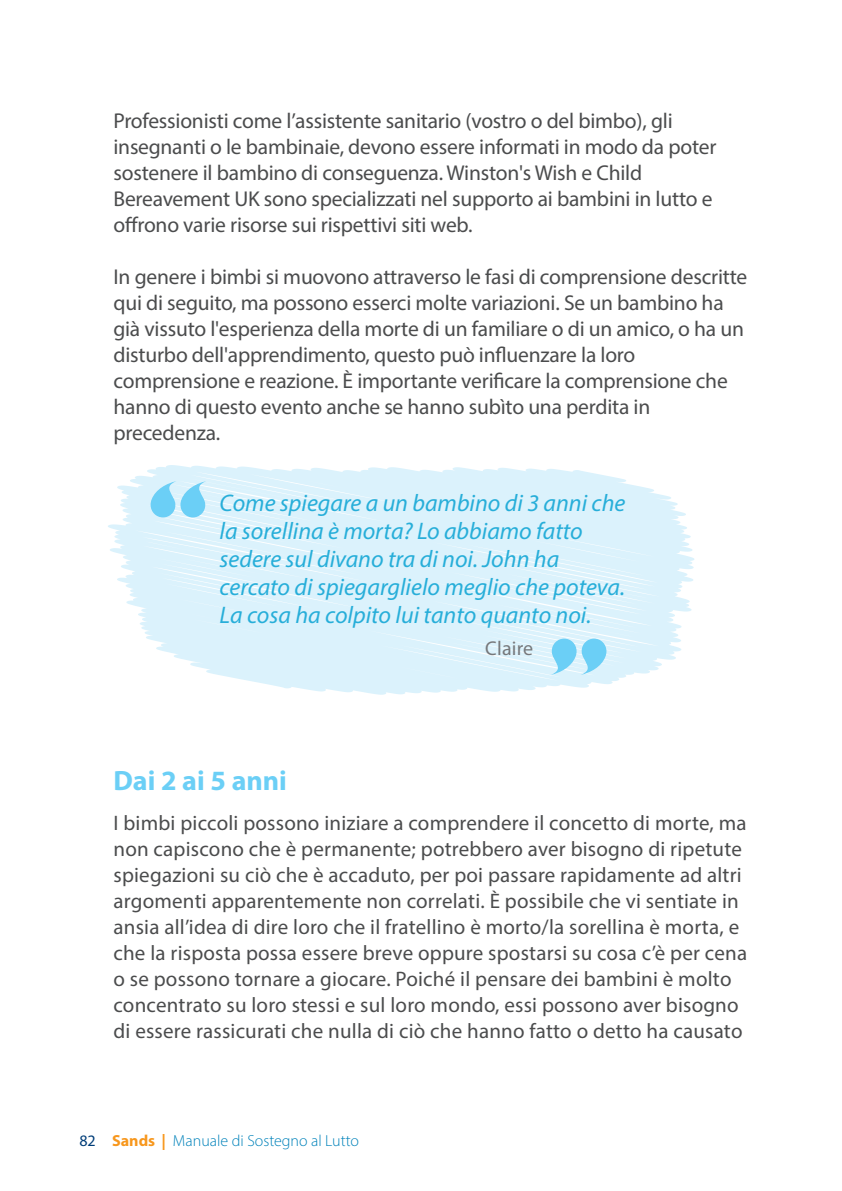
<style>
.page{position:relative;width:842px;height:1191px;background:#fff}
.page>*{position:absolute;margin:0;border:0;box-sizing:border-box;transform-origin:0 0}
.t1{font:700 28px "Myriad Pro";color:#6bcff6}
.t2{font:italic 24px/28px "Myriad Pro";color:#27aed9}
.t3{font:21.6px/26px "Myriad Pro";letter-spacing:-.01em;color:#4b4c4d}
.t4{font:21px/26px "Myriad Pro";letter-spacing:.01em;color:#4b4c4d}
.Quote_Attribution{font:20px "Myriad Pro";letter-spacing:.01em;color:#76787b}
.t5{font:300 16px "Myriad Pro";color:#0082ba}
.s1{font-weight:400;color:#003d78}
.s2{font-weight:700;color:#f7971d}
</style>
<div class="page">
<svg style="left:108px;top:465px;width:586px;height:229px;fill:#dbf2fc"></svg>
<svg style="left:150px;top:481px;width:56px;height:36px;background:#9addf8"></svg>
<svg style="left:550px;top:638px;width:56px;height:37px;background:#9ddef8"></svg>
<p class="t3" style="left:113px;top:107px;width:604px">Professionisti come l’assistente sanitario (vostro o del bimbo), gli insegnanti o le bambinaie, devono essere informati in modo da poter sostenere il bambino di conseguenza. Winston's Wish e Child Bereavement UK sono specializzati nel supporto ai bambini in lutto e offrono varie risorse sui rispettivi siti web.</p>
<p class="t3" style="left:113px;top:263px;width:635px">In genere i bimbi si muovono attraverso le fasi di comprensione descritte qui di seguito, ma possono esserci molte variazioni. Se un bambino ha già vissuto l'esperienza della morte di un familiare o di un amico, o ha un disturbo dell'apprendimento, questo può influenzare la loro comprensione e reazione. È importante verificare la comprensione che hanno di questo evento anche se hanno subìto una perdita in precedenza.</p>
<p class="t2" style="left:219px;top:489px;width:407px">Come spiegare a un bambino di 3 anni che la sorellina è morta? Lo abbiamo fatto sedere sul divano tra di noi. John ha cercato di spiegarglielo meglio che poteva.<br>La cosa ha colpito lui tanto quanto noi.</p>
<p class="Quote_Attribution" style="left:485px;top:636px;width:49px">Claire</p>
<p class="t1" style="left:113px;top:762px;width:175px">Dai 2 ai 5 anni</p>
<p class="t4" style="left:113px;top:809px;width:635px">I bimbi piccoli possono iniziare a comprendere il concetto di morte, ma non capiscono che è permanente; potrebbero aver bisogno di ripetute spiegazioni su ciò che è accaduto, per poi passare rapidamente ad altri argomenti apparentemente non correlati. È possibile che vi sentiate in ansia all’idea di dire loro che il fratellino è morto/la sorellina è morta, e che la risposta possa essere breve oppure spostarsi su cosa c’è per cena o se possono tornare a giocare. Poiché il pensare dei bambini è molto concentrato su loro stessi e sul loro mondo, essi possono aver bisogno di essere rassicurati che nulla di ciò che hanno fatto o detto ha causato</p>
<p class="t5" style="left:79px;top:1130px;width:281px"><span class="s1">82</span> <span class="s2">Sands |</span> Manuale di Sostegno al Lutto</p>
</div>
